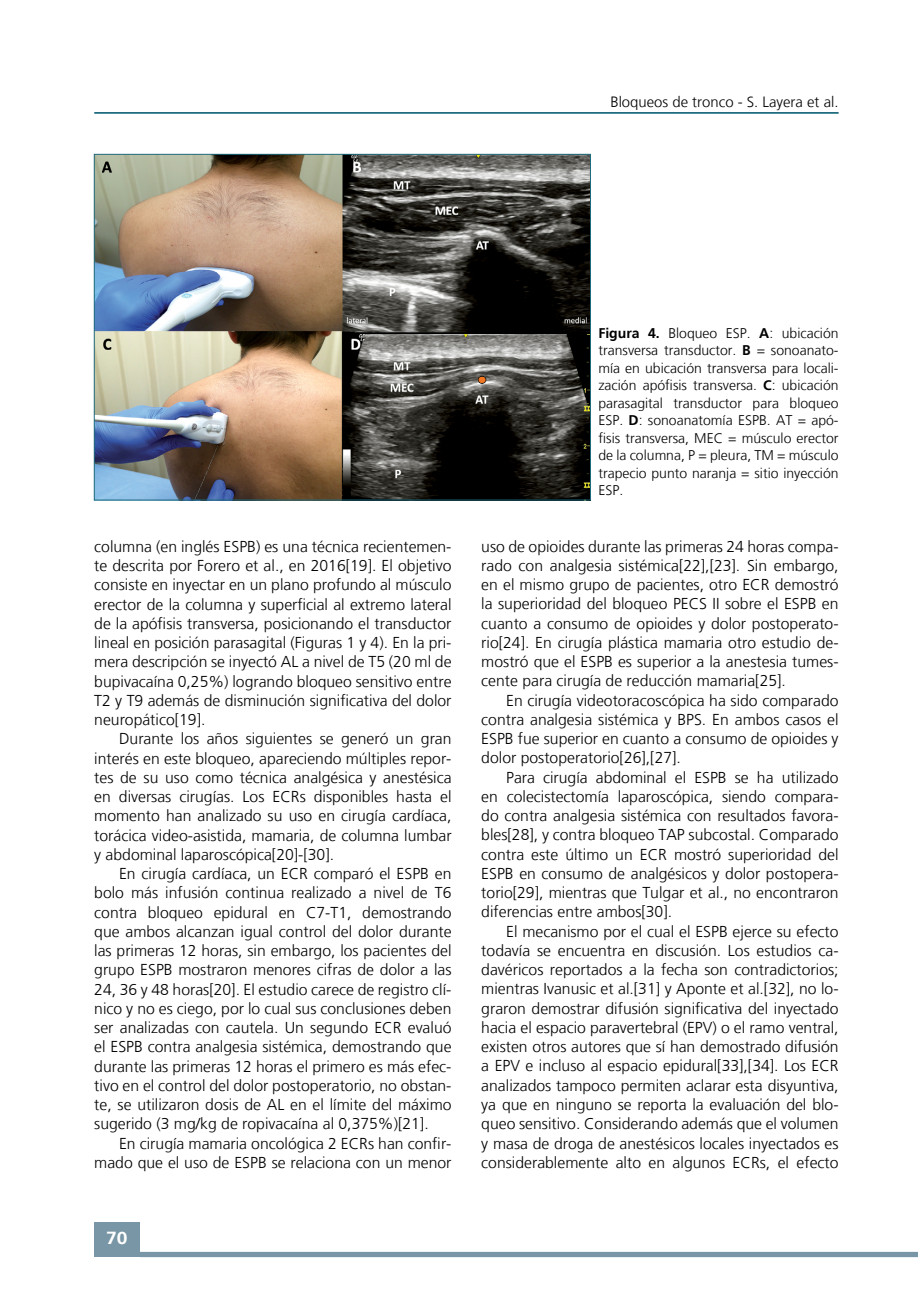
<style>
.page{position:relative;width:918px;height:1315px;background:#fff}
.page>*{position:absolute;margin:0;border:0;box-sizing:border-box;transform-origin:0 0}
.t1{font:700 17.5px "Frutiger LT";color:#fff;scale:1.1 1}
.t2{font:300 15.75px/19.2px "Frutiger LT";color:#000;text-align:justify}
.t3{font:300 14.88px "Frutiger LT";color:#000}
.t4{font:300 14px/17.5px "Frutiger LT";color:#000;text-align:justify}
.s1{font-weight:700}
</style>
<div class="page">
<div style="left:94px;top:1222px;width:46px;height:35px;background:#7896a5"></div>
<div style="left:140px;top:1251px;width:778px;height:6px;background:#7896a5"></div>
<hr style="left:94px;top:112px;width:744px;height:2px;background:#1f6b7d">
<img style="left:96px;top:156px;width:493px;height:342px">
<p class="t3" style="left:610px;top:93px;width:230px">Bloqueos de tronco - S. Layera et al.</p>
<p class="t2" style="left:94px;top:537px;width:359px">columna (en inglés ESPB) es una técnica recientemen&shy;te descrita por Forero et al., en 2016[19]. El objetivo consiste en inyectar en un plano profundo al músculo erector de la columna y superficial al extremo lateral de la apófisis transversa, posicionando el transductor lineal en posición parasagital (Figuras 1 y 4). En la pri&shy;mera descripción se inyectó AL a nivel de T5 (20 ml de bupivacaína 0,25%) logrando bloqueo sensitivo entre T2 y T9 además de disminución significativa del dolor neuropático[19].</p>
<p class="t2" style="left:94px;top:729px;width:359px;text-indent:25px">Durante los años siguientes se generó un gran interés en este bloqueo, apareciendo múltiples repor&shy;tes de su uso como técnica analgésica y anestésica en diversas cirugías. Los ECRs disponibles hasta el momento han analizado su uso en cirugía cardíaca, torácica video-asistida, mamaria, de columna lumbar y abdominal laparoscópica[20]-[30].</p>
<p class="t2" style="left:94px;top:864px;width:359px;text-indent:25px">En cirugía cardíaca, un ECR comparó el ESPB en bolo más infusión continua realizado a nivel de T6 contra bloqueo epidural en C7-T1, demostrando que ambos alcanzan igual control del dolor durante las primeras 12 horas, sin embargo, los pacientes del grupo ESPB mostraron menores cifras de dolor a las 24, 36 y 48 horas[20]. El estudio carece de registro clí&shy;nico y no es ciego, por lo cual sus conclusiones deben ser analizadas con cautela. Un segundo ECR evaluó el ESPB contra analgesia sistémica, demostrando que durante las primeras 12 horas el primero es más efec&shy;tivo en el control del dolor postoperatorio, no obstan&shy;te, se utilizaron dosis de AL en el límite del máximo sugerido (3 mg/kg de ropivacaína al 0,375%)[21].</p>
<p class="t2" style="left:94px;top:1133px;width:359px;text-align:right">En cirugía mamaria oncológica 2 ECRs han confir&shy;mado que el uso de ESPB se relaciona con un menor</p>
<p class="t1" style="left:106px;top:1227px;width:21px">70</p>
<p class="t4" style="left:598px;top:324px;width:242px"><span class="s1">Figura 4.</span> Bloqueo ESP. <span class="s1">A</span>: ubicación transversa transductor. <span class="s1">B</span> = sonoanato&shy;mía en ubicación transversa para locali&shy;zación apófisis transversa. <span class="s1">C</span>: ubicación parasagital transductor para bloqueo ESP. <span class="s1">D</span>: sonoanatomía ESPB. AT = apó&shy;fisis transversa, MEC = músculo erector de la columna, P = pleura, TM = músculo trapecio punto naranja = sitio inyección ESP.</p>
<p class="t2" style="left:481px;top:537px;width:359px">uso de opioides durante las primeras 24 horas compa&shy;rado con analgesia sistémica[22],[23]. Sin embargo, en el mismo grupo de pacientes, otro ECR demostró la superioridad del bloqueo PECS II sobre el ESPB en cuanto a consumo de opioides y dolor postoperato&shy;rio[24]. En cirugía plástica mamaria otro estudio de&shy;mostró que el ESPB es superior a la anestesia tumes&shy;cente para cirugía de reducción mamaria[25].</p>
<p class="t2" style="left:481px;top:691px;width:359px;text-indent:25px">En cirugía videotoracoscópica ha sido comparado contra analgesia sistémica y BPS. En ambos casos el ESPB fue superior en cuanto a consumo de opioides y dolor postoperatorio[26],[27].</p>
<p class="t2" style="left:481px;top:768px;width:359px;text-indent:25px">Para cirugía abdominal el ESPB se ha utilizado en colecistectomía laparoscópica, siendo compara&shy;do contra analgesia sistémica con resultados favora&shy;bles[28], y contra bloqueo TAP subcostal. Comparado contra este último un ECR mostró superioridad del ESPB en consumo de analgésicos y dolor postopera&shy;torio[29], mientras que Tulgar et al., no encontraron diferencias entre ambos[30].</p>
<p class="t2" style="left:481px;top:922px;width:359px;text-indent:25px">El mecanismo por el cual el ESPB ejerce su efecto todavía se encuentra en discusión. Los estudios ca&shy;davéricos reportados a la fecha son contradictorios; mientras Ivanusic et al.[31] y Aponte et al.[32], no lo&shy;graron demostrar difusión significativa del inyectado hacia el espacio paravertebral (EPV) o el ramo ventral, existen otros autores que sí han demostrado difusión a EPV e incluso al espacio epidural[33],[34]. Los ECR analizados tampoco permiten aclarar esta disyuntiva, ya que en ninguno se reporta la evaluación del blo&shy;queo sensitivo. Considerando además que el volumen y masa de droga de anestésicos locales inyectados es considerablemente alto en algunos ECRs, el efecto</p>
</div>
